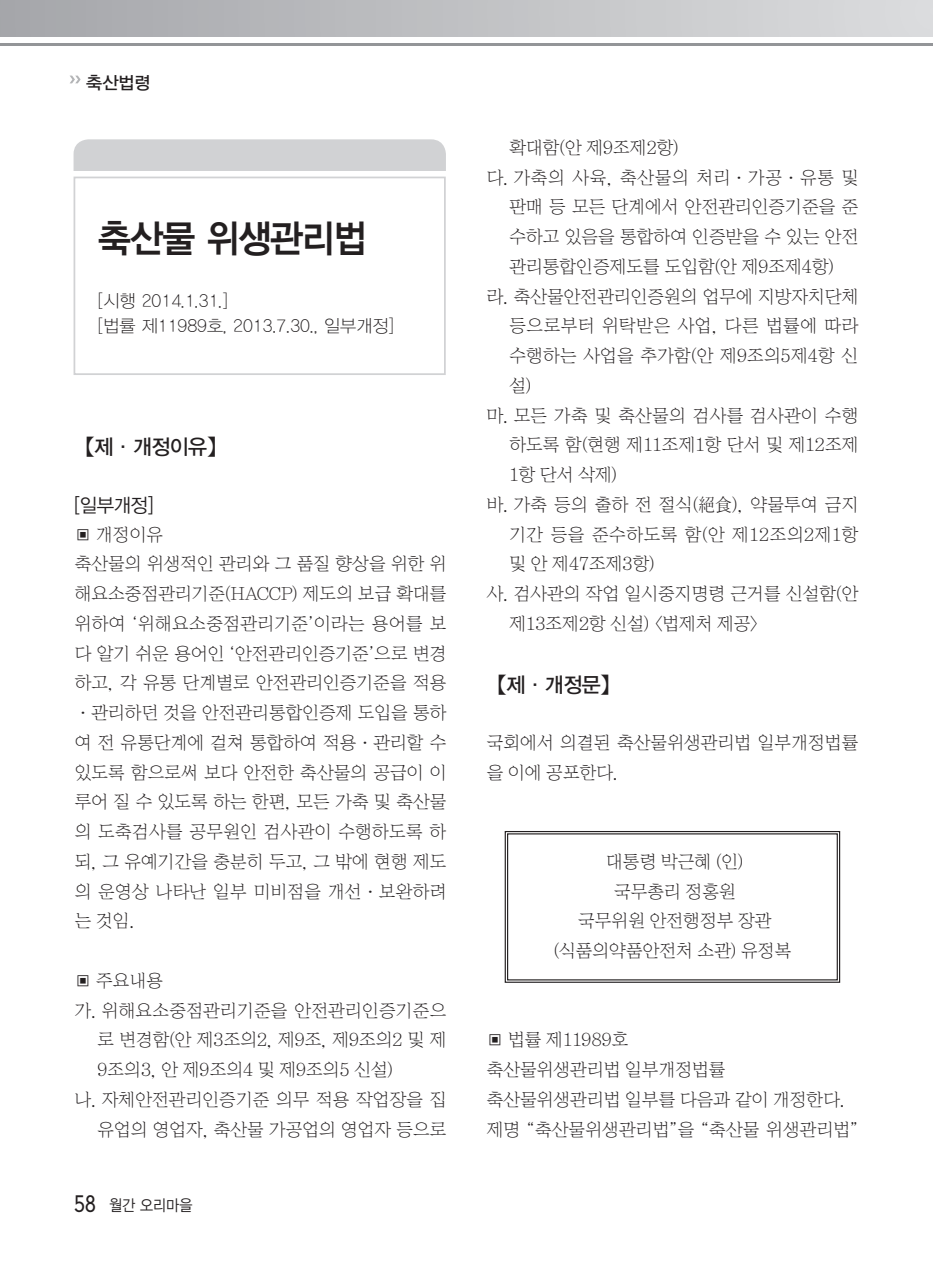
<style>
.page{position:relative;width:933px;height:1275px;background:#fff}
.page>*{position:absolute;margin:0;border:0;box-sizing:border-box;transform-origin:0 0}
.t1{font:38.5px "YDIYGO340";letter-spacing:-.025em;color:#231f20;scale:.93 1}
.t2{font:21px "YDIYGO330";letter-spacing:-.025em;color:#231f20}
.t3{font:19.25px "YDIYGO320";color:#231f20}
.t4{font:17.5px/29.8px "YDIY Sin";letter-spacing:-.025em;color:#231f20;text-align:justify}
.t5{font:17.5px "YDIYGO310";color:#231f20}
.t6{font:17.5px "YDIYGO330";color:#231f20}
.t7{font:15.75px "YDIYGO320";color:#231f20;scale:.9 1}
.s1{font-family:"Gulim"}
.s2{font-family:"DIN Neuzeit Grotesk Std";font-weight:300;font-size:22.75px}
</style>
<div class="page">
<div style="left:0;top:0;width:933px;height:36px;background:linear-gradient(to right,#a5a6aa,#dbdcde)"></div>
<hr style="left:0;top:43px;width:933px;height:2px;background:#939598">
<div style="left:74px;top:139px;width:372px;height:181px;background:#d1d2d4;border-radius:15px"></div>
<div style="left:72px;top:171px;width:377px;height:179px;background:#fff"></div>
<div style="left:74px;top:177px;width:372px;height:198px;border:2px solid #d1d2d4"></div>
<svg style="left:504px;top:831px;width:336px;height:152px"></svg>
<div style="left:507px;top:833px;width:331px;height:147px;border:1px solid #231f20"></div>
<p class="t6" style="left:69px;top:73px;width:83px"><sup>》》</sup>축산법령</p>
<p class="t1" style="left:98px;top:216px;width:291px">축산물 위생관리법</p>
<p class="t5" style="left:98px;top:292px;width:131px">[시행 2014.1.31.]</p>
<p class="t5" style="left:98px;top:316px;width:297px">[법률 제11989호, 2013.7.30., 일부개정]</p>
<p class="t2" style="left:74px;top:435px;width:154px">【제·개정이유】</p>
<p class="t3" style="left:74px;top:495px;width:81px">[일부개정]</p>
<p class="t4" style="left:74px;top:520px;width:90px">▣ 개정이유</p>
<p class="t4" style="left:74px;top:550px;width:374px">축산물의 위생적인 관리와 그 품질 향상을 위한 위 해요소중점관리기준(HACCP) 제도의 보급 확대를 위하여 <span class="s1">‘</span>위해요소중점관리기준<span class="s1">’</span>이라는 용어를 보 다 알기 쉬운 용어인 <span class="s1">‘</span>안전관리인증기준<span class="s1">’</span>으로 변경 하고, 각 유통 단계별로 안전관리인증기준을 적용 <span class="s1">ᆞ</span>관리하던 것을 안전관리통합인증제 도입을 통하 여 전 유통단계에 걸쳐 통합하여 적용<span class="s1">ᆞ</span>관리할 수 있도록 함으로써 보다 안전한 축산물의 공급이 이 루어 질 수 있도록 하는 한편, 모든 가축 및 축산물 의 도축검사를 공무원인 검사관이 수행하도록 하 되, 그 유예기간을 충분히 두고, 그 밖에 현행 제도 의 운영상 나타난 일부 미비점을 개선<span class="s1">ᆞ</span>보완하려 는 것임.</p>
<p class="t4" style="left:74px;top:966px;width:90px">▣ 주요내용</p>
<p class="t4" style="left:97px;top:996px;width:351px;text-indent:-23px">가. 위해요소중점관리기준을 안전관리인증기준으 로 변경함(안 제3조의2, 제9조, 제9조의2 및 제 9조의3, 안 제9조의4 및 제9조의5 신설)</p>
<p class="t4" style="left:74px;top:1085px;width:374px;text-align:right">나. 자체안전관리인증기준 의무 적용 작업장을 집 유업의 영업자, 축산물 가공업의 영업자 등으로</p>
<p class="t7" style="left:74px;top:1196px;width:133px"><span class="s2">58</span> 월간 오리마을</p>
<p class="t4" style="left:509px;top:133px;width:171px">확대함(안 제9조제2항)</p>
<p class="t4" style="left:509px;top:163px;width:351px;text-indent:-23px">다. 가축의 사육, 축산물의 처리<span class="s1">ᆞ</span>가공<span class="s1">ᆞ</span>유통 및 판매 등 모든 단계에서 안전관리인증기준을 준 수하고 있음을 통합하여 인증받을 수 있는 안전 관리통합인증제도를 도입함(안 제9조제4항)</p>
<p class="t4" style="left:509px;top:282px;width:351px;text-indent:-23px">라. 축산물안전관리인증원의 업무에 지방자치단체 등으로부터 위탁받은 사업, 다른 법률에 따라 수행하는 사업을 추가함(안 제9조의5제4항 신 설)</p>
<p class="t4" style="left:509px;top:401px;width:351px;text-indent:-23px">마. 모든 가축 및 축산물의 검사를 검사관이 수행 하도록 함(현행 제11조제1항 단서 및 제12조제 1항 단서 삭제)</p>
<p class="t4" style="left:509px;top:490px;width:351px;text-indent:-23px">바. 가축 등의 출하 전 절식(絶食), 약물투여 금지 기간 등을 준수하도록 함(안 제12조의2제1항 및 안 제47조제3항)</p>
<p class="t4" style="left:509px;top:579px;width:351px;text-indent:-23px">사. 검사관의 작업 일시중지명령 근거를 신설함(안 제13조제2항 신설) &lt;법제처 제공&gt;</p>
<p class="t2" style="left:486px;top:673px;width:136px">【제·개정문】</p>
<p class="t4" style="left:486px;top:728px;width:374px">국회에서 의결된 축산물위생관리법 일부개정법률 을 이에 공포한다.</p>
<p class="t4" style="left:606px;top:847px;width:139px">대통령 박근혜 (인)</p>
<p class="t4" style="left:613px;top:877px;width:124px">국무총리 정홍원</p>
<p class="t4" style="left:578px;top:907px;width:195px">국무위원 안전행정부 장관</p>
<p class="t4" style="left:553px;top:936px;width:240px">(식품의약품안전처 소관) 유정복</p>
<p class="t4" style="left:486px;top:1026px;width:144px">▣ 법률 제11989호</p>
<p class="t4" style="left:486px;top:1055px;width:241px">축산물위생관리법 일부개정법률</p>
<p class="t4" style="left:486px;top:1085px;width:361px">축산물위생관리법 일부를 다음과 같이 개정한다.</p>
<p class="t4" style="left:486px;top:1115px;width:374px">제명 <span class="s1">“</span>축산물위생관리법<span class="s1">”</span>을 <span class="s1">“</span>축산물 위생관리법<span class="s1">”</span></p>
</div>
